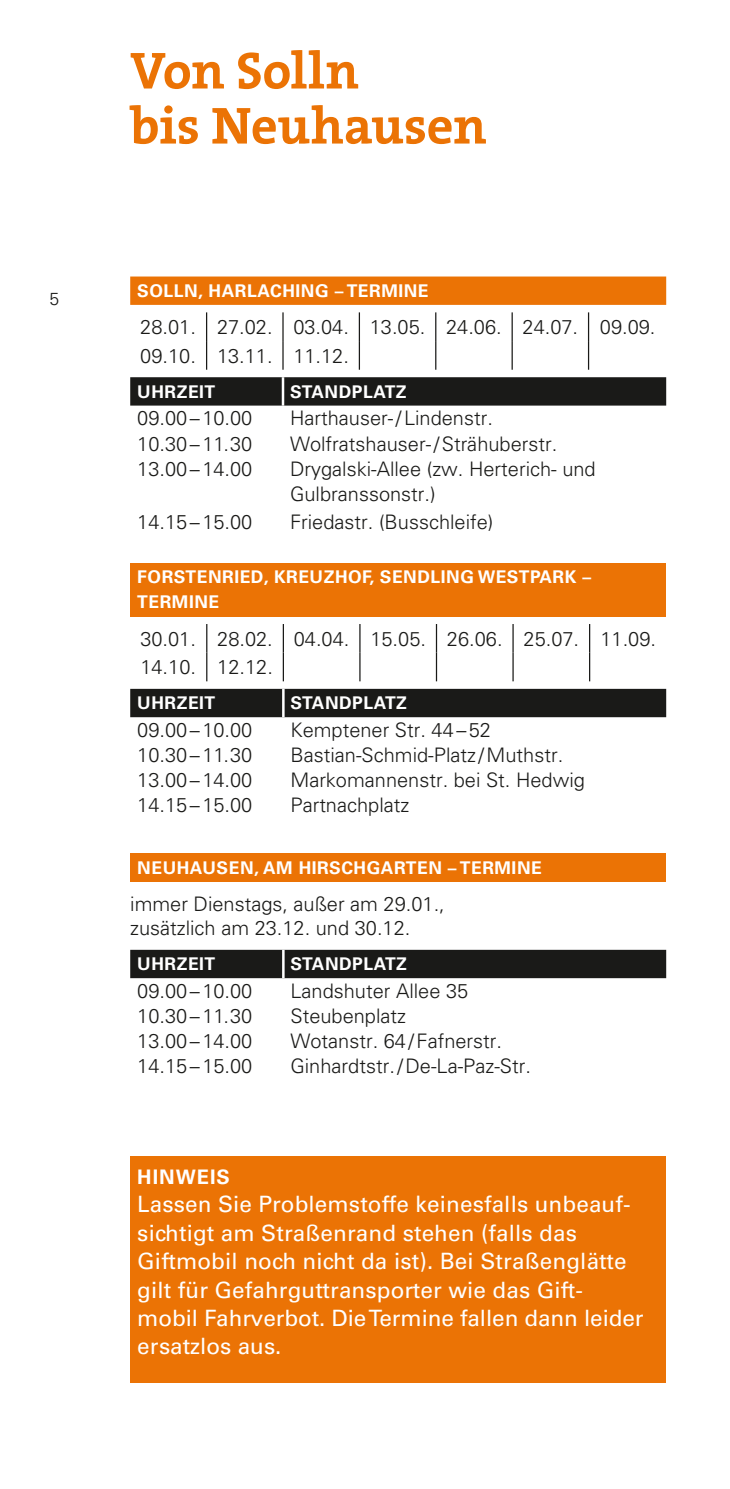
<style>
.page{position:relative;width:730px;height:1489px;background:#fff}
.page>*{position:absolute;margin:0;border:0;box-sizing:border-box;transform-origin:0 0}
.t1{font:52.5px/55px "The Serif HP7 Bld";letter-spacing:-.005em;color:#eb7305}
.t2{font:22.5px/28.2px "Univers LT Std";letter-spacing:.005em;color:#fff}
.t3{font:300 20px/28.8px "Univers LT Std";color:#1a1a18}
.t4{font:700 20px "Univers LT Std";letter-spacing:.05em;color:#fff}
.t5{font:700 17.5px/25px "Univers LT Std";letter-spacing:.03em;color:#fff}
.t6{font:300 17.5px "Univers LT Std";color:#1a1a18}
</style>
<div class="page">
<svg style="left:130px;top:276px;width:536px;height:29px;background:#eb760a"></svg>
<div style="left:130px;top:377px;width:536px;height:28px;background:#1a1a18"></div>
<hr style="left:282px;top:312px;width:2px;height:29px;background:#1a1a18">
<svg style="left:206px;top:312px;width:1px;height:58px"></svg>
<hr style="left:282px;top:341px;width:2px;height:29px;background:#1a1a18">
<svg style="left:359px;top:312px;width:1px;height:58px"></svg>
<svg style="left:435px;top:312px;width:1px;height:58px"></svg>
<svg style="left:512px;top:312px;width:1px;height:58px"></svg>
<svg style="left:588px;top:312px;width:1px;height:58px"></svg>
<hr style="left:282px;top:377px;width:2px;height:28px;background:#fff">
<div style="left:130px;top:562px;width:536px;height:54px;background:#eb7305"></div>
<div style="left:130px;top:688px;width:536px;height:29px;background:#1a1a18"></div>
<hr style="left:359px;top:624px;width:2px;height:28px;background:#1a1a18">
<hr style="left:512px;top:624px;width:2px;height:28px;background:#1a1a18">
<svg style="left:206px;top:624px;width:1px;height:57px"></svg>
<svg style="left:283px;top:624px;width:1px;height:57px"></svg>
<hr style="left:359px;top:652px;width:2px;height:29px;background:#1a1a18">
<svg style="left:436px;top:624px;width:1px;height:57px"></svg>
<hr style="left:512px;top:652px;width:2px;height:29px;background:#1a1a18">
<svg style="left:589px;top:624px;width:1px;height:57px"></svg>
<hr style="left:282px;top:688px;width:3px;height:29px;background:#fff">
<div style="left:130px;top:853px;width:536px;height:29px;background:#eb7305"></div>
<div style="left:130px;top:949px;width:536px;height:29px;background:#1a1a18"></div>
<hr style="left:282px;top:949px;width:3px;height:29px;background:#fff">
<div style="left:130px;top:1155px;width:536px;height:227px;background:#eb7305"></div>
<p class="t6" style="left:50px;top:288px;width:11px">5</p>
<h1 class="t1" style="left:130px;top:43px;width:358px">Von Solln<br>bis Neuhausen</h1>
<p class="t5" style="left:137px;top:278px;width:293px">SOLLN, HARLACHING – TERMINE</p>
<p class="t3" style="left:140px;top:312px;width:517px">28.01. 27.02. 03.04. 13.05. 24.06. 24.07. 09.09.<br>09.10. 13.11. 11.12.</p>
<p class="t5" style="left:137px;top:379px;width:80px">UHRZEIT</p>
<p class="t5" style="left:290px;top:379px;width:118px">STANDPLATZ</p>
<p class="t3" style="left:137px;top:404px;width:117px">09.00–10.00</p>
<p class="t3" style="left:290px;top:404px;width:204px">Harthauser-/Lindenstr.</p>
<p class="t3" style="left:137px;top:429px;width:117px">10.30–11.30</p>
<p class="t3" style="left:290px;top:429px;width:269px">Wolfratshauser-/Strähuberstr.</p>
<p class="t3" style="left:137px;top:454px;width:117px">13.00–14.00</p>
<p class="t3" style="left:290px;top:455px;width:307px;line-height:25.8px">Drygalski-Allee (zw. Herterich- und<br>Gulbranssonstr.)</p>
<p class="t3" style="left:137px;top:507px;width:117px">14.15–15.00</p>
<p class="t3" style="left:290px;top:507px;width:205px">Friedastr. (Busschleife)</p>
<p class="t5" style="left:137px;top:565px;width:455px">FORSTENRIED, KREUZHOF, SENDLING WESTPARK –<br>TERMINE</p>
<p class="t3" style="left:140px;top:624px;width:517px">30.01. 28.02. 04.04. 15.05. 26.06. 25.07. 11.09.<br>14.10. 12.12.</p>
<p class="t5" style="left:137px;top:690px;width:80px">UHRZEIT</p>
<p class="t5" style="left:290px;top:690px;width:118px">STANDPLATZ</p>
<p class="t3" style="left:137px;top:715px;width:117px">09.00–10.00</p>
<p class="t3" style="left:290px;top:715px;width:202px">Kemptener Str. 44–52</p>
<p class="t3" style="left:137px;top:740px;width:117px">10.30–11.30</p>
<p class="t3" style="left:290px;top:740px;width:274px">Bastian-Schmid-Platz /Muthstr.</p>
<p class="t3" style="left:137px;top:765px;width:117px">13.00–14.00</p>
<p class="t3" style="left:290px;top:765px;width:296px">Markomannenstr. bei St. Hedwig</p>
<p class="t3" style="left:137px;top:790px;width:117px">14.15–15.00</p>
<p class="t3" style="left:290px;top:790px;width:120px">Partnachplatz</p>
<p class="t5" style="left:137px;top:855px;width:406px">NEUHAUSEN, AM HIRSCHGARTEN – TERMINE</p>
<p class="t3" style="left:130px;top:892px;width:316px;line-height:24px">immer Dienstags, außer am 29.01., zusätzlich am 23.12. und 30.12.</p>
<p class="t5" style="left:137px;top:951px;width:80px">UHRZEIT</p>
<p class="t5" style="left:290px;top:951px;width:118px">STANDPLATZ</p>
<p class="t3" style="left:137px;top:976px;width:117px">09.00–10.00</p>
<p class="t3" style="left:290px;top:976px;width:179px">Landshuter Allee 35</p>
<p class="t3" style="left:137px;top:1001px;width:117px">10.30–11.30</p>
<p class="t3" style="left:290px;top:1001px;width:117px">Steubenplatz</p>
<p class="t3" style="left:137px;top:1026px;width:117px">13.00–14.00</p>
<p class="t3" style="left:290px;top:1026px;width:213px">Wotanstr. 64/Fafnerstr.</p>
<p class="t3" style="left:137px;top:1051px;width:117px">14.15–15.00</p>
<p class="t3" style="left:290px;top:1051px;width:242px">Ginhardtstr./De-La-Paz-Str.</p>
<p class="t4" style="left:137px;top:1165px;width:94px">HINWEIS</p>
<p class="t2" style="left:137px;top:1190px;width:508px">Lassen Sie Problemstoffe keinesfalls unbeauf&shy;sichtigt am Straßenrand stehen (falls das Giftmobil noch nicht da ist). Bei Straßenglätte gilt für Gefahrguttransporter wie das Gift&shy;mobil Fahrverbot. Die Termine fallen dann leider ersatzlos aus.</p>
</div>
